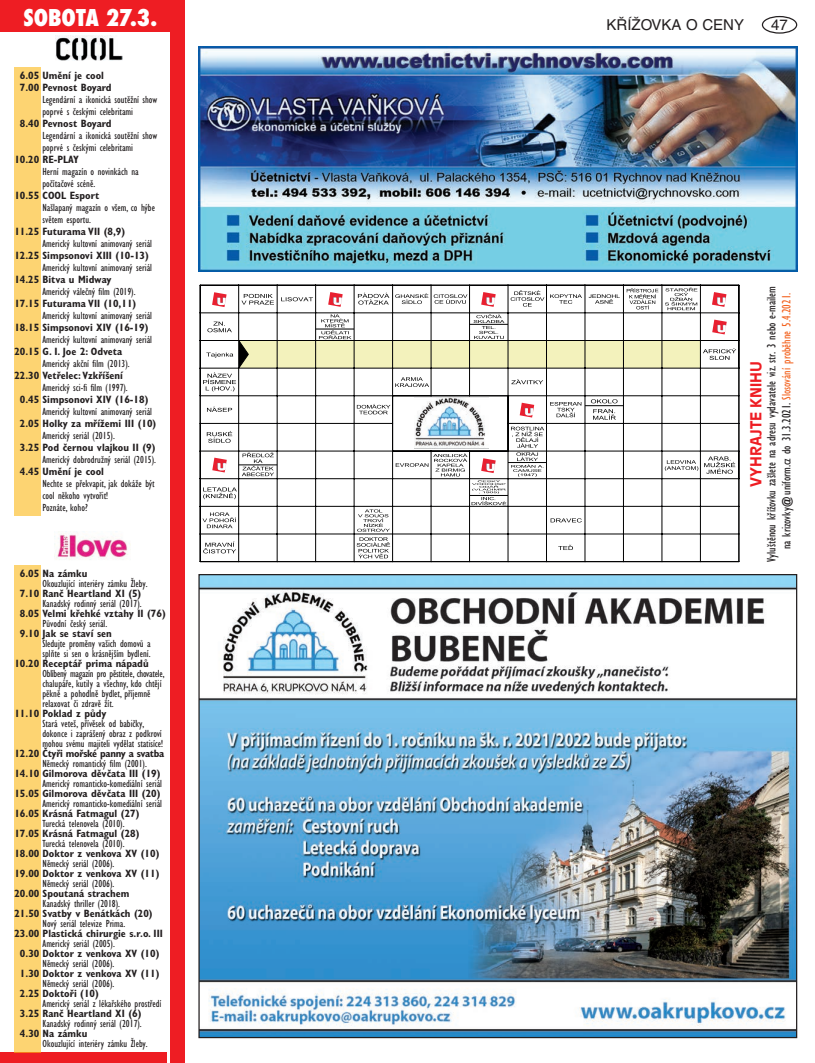
<style>
.page{position:relative;width:815px;height:1063px;background:#fff}
.page>*{position:absolute;margin:0;border:0;box-sizing:border-box;transform-origin:0 0}
.t1{font:800 condensed 22.5px "Futura";color:#fff}
.t2{font:15px "Helvetica CE";color:#231f20}
.t3{font:700 15px "Antique Olive CE";color:#ee1d23}
.t4{font:condensed 12.5px/15px "Gill Sans CE";color:#231f20;text-align:center}
.t5{font:condensed 10.62px/12px "Gill Sans CE";color:#231f20}
.t6{font:700 condensed 10.62px/12px "Gill Sans CE";color:#231f20}
.t7{font:700 condensed 10.62px "Gill Sans CE";letter-spacing:-.03em;color:#231f20}
.s1{color:#f36421}
</style>
<div class="page">
<div style="left:762px;top:16px;width:35px;height:18px;border:1px solid #231f20;border-radius:50%"></div>
<img style="left:200px;top:576px;width:595px;height:460px">
<img style="left:198px;top:46px;width:599px;height:226px">
<div style="left:0;top:0;width:184px;height:32px;background:#ee1d23"></div>
<img style="left:55px;top:36px;width:67px;height:25px">
<div style="left:170px;top:0;width:14px;height:1063px;background:#ee1d23"></div>
<div style="left:0;top:1052px;width:167px;height:11px;background:#ee1d23"></div>
<div style="left:14px;top:67px;width:27px;height:449px;background:#fdd472"></div>
<img style="left:55px;top:531px;width:75px;height:29px">
<div style="left:14px;top:565px;width:27px;height:487px;background:#fdd472"></div>
<svg style="left:200px;top:285px;width:540px;height:277px"></svg>
<img style="left:414px;top:398px;width:74px;height:50px">
<h1 class="t1" style="left:23px;top:2px;width:135px">SOBOTA 27.3.</h1>
<h2 class="t2" style="left:606px;top:16px;width:139px">KŘÍŽOVKA O CENY</h2>
<h2 class="t2" style="left:771px;top:16px;width:18px">47</h2>
<p class="t6" style="left:20px;top:70px;width:93px">6.05 Umění je cool<br>7.00 Pevnost Boyard</p>
<p class="t5" style="left:42px;top:94px;width:116px">Legendární a ikonická soutěžní show poprvé s českými celebritami</p>
<p class="t6" style="left:20px;top:118px;width:93px">8.40 Pevnost Boyard</p>
<p class="t5" style="left:42px;top:130px;width:116px">Legendární a ikonická soutěžní show poprvé s českými celebritami</p>
<p class="t6" style="left:14px;top:154px;width:66px">10.20 RE-PLAY</p>
<p class="t5" style="left:42px;top:166px;width:98px">Herní magazín o novinkách na počítačové scéně.</p>
<p class="t6" style="left:14px;top:190px;width:86px">10.55 COOL Esport</p>
<p class="t5" style="left:42px;top:202px;width:114px">Našlapaný magazín o všem, co hýbe světem esportu.</p>
<p class="t6" style="left:14px;top:226px;width:112px">11.25 Futurama VII (8,9)</p>
<p class="t5" style="left:43px;top:238px;width:111px">Americký kultovní animovaný seriál</p>
<p class="t6" style="left:14px;top:250px;width:136px">12.25 Simpsonovi XIII (10-13)</p>
<p class="t5" style="left:43px;top:262px;width:111px">Americký kultovní animovaný seriál</p>
<p class="t6" style="left:14px;top:274px;width:99px">14.25 Bitva u Midway</p>
<p class="t5" style="left:43px;top:286px;width:95px">Americký válečný film (2019).</p>
<p class="t6" style="left:14px;top:298px;width:123px">17.15 Futurama VII (10,11)</p>
<p class="t5" style="left:43px;top:310px;width:111px">Americký kultovní animovaný seriál</p>
<p class="t6" style="left:14px;top:321px;width:136px">18.15 Simpsonovi XIV (16-19)</p>
<p class="t5" style="left:43px;top:334px;width:111px">Americký kultovní animovaný seriál</p>
<p class="t6" style="left:14px;top:345px;width:109px">20.15 G. I. Joe 2: Odveta</p>
<p class="t5" style="left:43px;top:358px;width:89px">Americký akční film (2013).</p>
<p class="t6" style="left:14px;top:369px;width:110px">22.30 Vetřelec: Vzkříšení</p>
<p class="t5" style="left:43px;top:381px;width:87px">Americký sci-fi film (1997).</p>
<p class="t6" style="left:20px;top:393px;width:130px">0.45 Simpsonovi XIV (16-18)</p>
<p class="t5" style="left:43px;top:405px;width:111px">Americký kultovní animovaný seriál</p>
<p class="t6" style="left:20px;top:417px;width:138px">2.05 Holky za mřížemi III (10)</p>
<p class="t5" style="left:43px;top:429px;width:74px">Americký seriál (2015).</p>
<p class="t6" style="left:20px;top:441px;width:137px">3.25 Pod černou vlajkou II (9)</p>
<p class="t5" style="left:43px;top:453px;width:115px">Americký dobrodružný seriál (2015).</p>
<p class="t6" style="left:20px;top:465px;width:86px">4.45 Umění je cool</p>
<p class="t5" style="left:42px;top:477px;width:114px">Nechte se překvapit, jak dokáže být cool někoho vytvořit!<br>Poznáte, koho?</p>
<p class="t6" style="left:20px;top:567px;width:69px">6.05 Na zámku</p>
<p class="t5" style="left:42px;top:577px;width:107px">Okouzlující interiéry zámku Žleby.</p>
<p class="t6" style="left:20px;top:587px;width:123px">7.10 Ranč Heartland XI (5)</p>
<p class="t5" style="left:43px;top:597px;width:101px">Kanadský rodinný seriál (2017).</p>
<p class="t6" style="left:20px;top:607px;width:147px">8.05 Velmi křehké vztahy II (76)</p>
<p class="t5" style="left:43px;top:617px;width:66px">Původní český seriál.</p>
<p class="t6" style="left:20px;top:627px;width:93px">9.10 Jak se staví sen</p>
<p class="t5" style="left:42px;top:638px;width:110px;line-height:10px">Sledujte proměny vašich domovů a splňte si sen o krásnějším bydlení.</p>
<p class="t6" style="left:14px;top:657px;width:136px">10.20 Receptář prima nápadů</p>
<p class="t5" style="left:42px;top:668px;width:124px;line-height:10px">Oblíbený magazín pro pěstitele, chovatele, chalupáře, kutily a všechny, kdo chtějí pěkně a pohodlně bydlet, příjemně relaxovat či zdravě žít.</p>
<p class="t6" style="left:14px;top:707px;width:94px">11.10 Poklad z půdy</p>
<p class="t5" style="left:42px;top:718px;width:122px;line-height:10px">Stará veteš, přívěsek od babičky, dokonce i zaprášený obraz z podkroví mohou svému majiteli vydělat statisíce!</p>
<p class="t7" style="left:14px;top:747px;width:151px">12.20 Čtyři mořské panny a svatba</p>
<p class="t5" style="left:43px;top:757px;width:106px">Německý romantický film (2001).</p>
<p class="t6" style="left:14px;top:767px;width:148px">14.10 Gilmorova děvčata III (19)</p>
<p class="t5" style="left:43px;top:777px;width:121px">Americký romanticko-komediální seriál</p>
<p class="t6" style="left:14px;top:787px;width:148px">15.05 Gilmorova děvčata III (20)</p>
<p class="t5" style="left:43px;top:797px;width:121px">Americký romanticko-komediální seriál</p>
<p class="t6" style="left:14px;top:807px;width:127px">16.05 Krásná Fatmagul (27)</p>
<p class="t5" style="left:43px;top:817px;width:84px">Turecká telenovela (2010).</p>
<p class="t6" style="left:14px;top:827px;width:127px">17.05 Krásná Fatmagul (28)</p>
<p class="t5" style="left:43px;top:837px;width:84px">Turecká telenovela (2010).</p>
<p class="t6" style="left:14px;top:847px;width:147px">18.00 Doktor z venkova XV (10)</p>
<p class="t5" style="left:43px;top:857px;width:73px">Německý seriál (2006).</p>
<p class="t6" style="left:14px;top:867px;width:147px">19.00 Doktor z venkova XV (11)</p>
<p class="t5" style="left:43px;top:877px;width:73px">Německý seriál (2006).</p>
<p class="t6" style="left:14px;top:887px;width:116px">20.00 Spoutaná strachem</p>
<p class="t5" style="left:43px;top:897px;width:79px">Kanadský thriller (2018).</p>
<p class="t6" style="left:14px;top:907px;width:140px">21.50 Svatby v Benátkách (20)</p>
<p class="t5" style="left:43px;top:917px;width:84px">Nový seriál televize Prima.</p>
<p class="t6" style="left:14px;top:927px;width:150px">23.00 Plastická chirurgie s.r.o. III</p>
<p class="t5" style="left:43px;top:937px;width:74px">Americký seriál (2005).</p>
<p class="t6" style="left:20px;top:947px;width:141px">0.30 Doktor z venkova XV (10)</p>
<p class="t5" style="left:43px;top:957px;width:73px">Německý seriál (2006).</p>
<p class="t6" style="left:20px;top:967px;width:141px">1.30 Doktor z venkova XV (11)</p>
<p class="t5" style="left:43px;top:977px;width:73px">Německý seriál (2006).</p>
<p class="t6" style="left:20px;top:987px;width:80px">2.25 Doktoři (10)</p>
<p class="t5" style="left:43px;top:997px;width:120px">Americký seriál z lékařského prostředí</p>
<p class="t6" style="left:20px;top:1007px;width:123px">3.25 Ranč Heartland XI (6)</p>
<p class="t5" style="left:43px;top:1017px;width:101px">Kanadský rodinný seriál (2017).</p>
<p class="t6" style="left:20px;top:1027px;width:69px">4.30 Na zámku</p>
<p class="t5" style="left:43px;top:1037px;width:107px">Okouzlující interiéry zámku Žleby.</p>
<p class="t4" style="left:764px;top:562px;width:277px;rotate:-90deg">Vyluštěnou křížovku zašlete na adresu vydavatele viz. str. 3 nebo e-mailem na krizovky@uniform.cz do 31.3.2021. <span class="s1">Slosování proběhne 5.4.2021.</span></p>
<h2 class="t3" style="left:747px;top:487px;width:127px;rotate:-90deg">VYHRAJTE KNIHU</h2>
</div>
